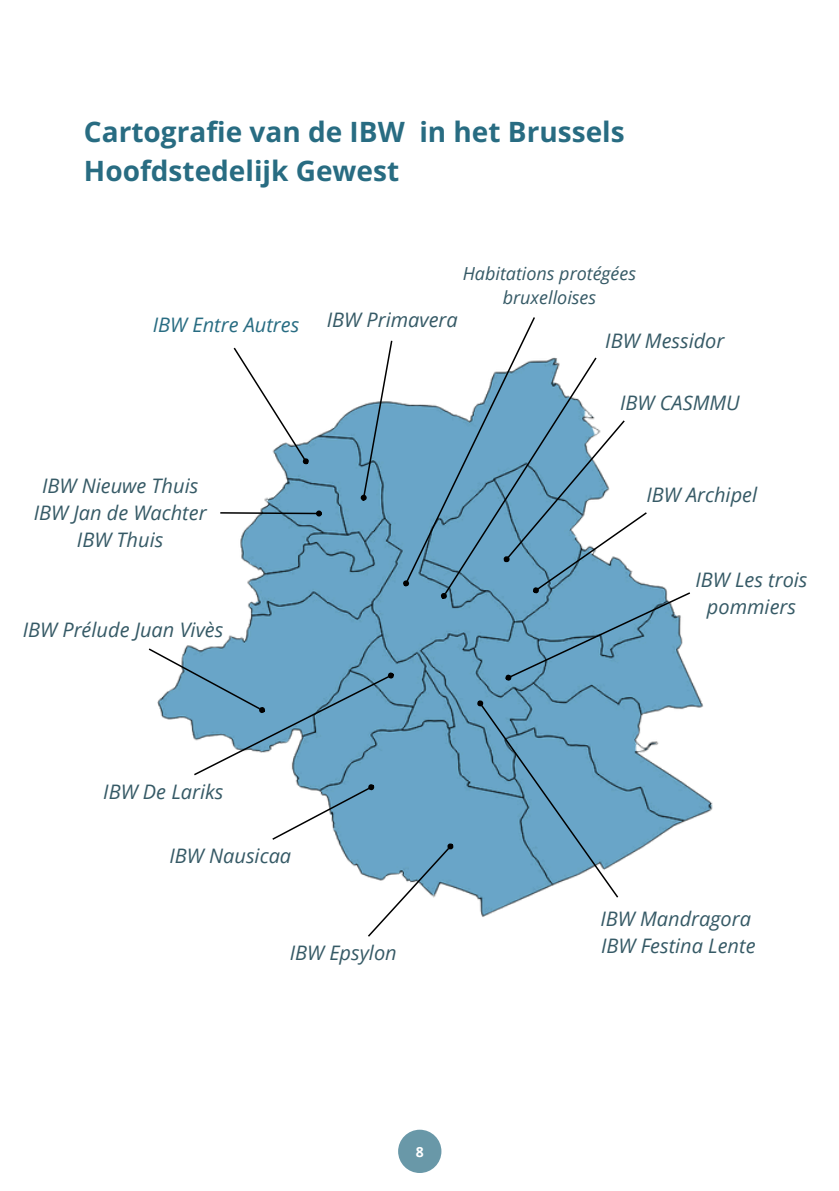
<style>
.page{position:relative;width:839px;height:1191px;background:#fff}
.page>*{position:absolute;margin:0;border:0;box-sizing:border-box;transform-origin:0 0}
.t1{font:700 28px/39px "Open Sans";color:#286c82}
.t2{font:italic 20px/27px "Open Sans";color:#365a66;text-align:center}
.t3{font:italic 20px "Open Sans";color:#286c82}
.t4{font:italic 18px/24px "Open Sans";color:#365a66;text-align:center}
.t5{font:700 14px "Open Sans";color:#fff}
</style>
<div class="page">
<div style="left:398px;top:1130px;width:43px;height:43px;background:#6998a8;border-radius:50%"></div>
<img style="left:186px;top:401px;width:527px;height:516px">
<svg style="left:361px;top:340px;width:32px;height:160px"></svg>
<div style="left:360px;top:495px;width:7px;height:6px;border:2px solid #000;border-radius:50%"></div>
<svg style="left:403px;top:317px;width:288px;height:363px"></svg>
<div style="left:505px;top:674px;width:6px;height:7px;border:2px solid #000;border-radius:2px"></div>
<svg style="left:475px;top:698px;width:144px;height:201px;background:#6fa5c4"></svg>
<svg style="left:271px;top:785px;width:184px;height:152px"></svg>
<div style="left:368px;top:784px;width:6px;height:7px;border:1px solid #000;border-radius:2px"></div>
<div style="left:387px;top:672px;width:7px;height:7px;border:1px solid #000;border-radius:2px"></div>
<svg style="left:219px;top:511px;width:103px;height:6px"></svg>
<svg style="left:232px;top:347px;width:79px;height:119px"></svg>
<svg style="left:148px;top:647px;width:245px;height:130px"></svg>
<h1 class="t1" style="left:84px;top:112px;width:542px">Cartografie van de IBW in het Brussels<br>Hoofdstedelijk Gewest</h1>
<p class="t4" style="left:462px;top:261px;width:175px">Habitations protégées bruxelloises</p>
<p class="t2" style="left:605px;top:327px;width:121px">IBW Messidor</p>
<p class="t3" style="left:153px;top:311px;width:148px">IBW Entre Autres</p>
<p class="t2" style="left:327px;top:306px;width:132px">IBW Primavera</p>
<p class="t2" style="left:34px;top:472px;width:174px">IBW Nieuwe Thuis<br>IBW Jan de Wachter<br>IBW Thuis</p>
<p class="t2" style="left:23px;top:616px;width:202px">IBW Prélude Juan Vivès</p>
<p class="t2" style="left:103px;top:777px;width:122px">IBW De Lariks</p>
<p class="t2" style="left:169px;top:842px;width:123px">IBW Nausicaa</p>
<p class="t2" style="left:290px;top:939px;width:109px">IBW Epsylon</p>
<p class="t5" style="left:416px;top:1142px;width:9px">8</p>
<p class="t2" style="left:620px;top:389px;width:121px">IBW CASMMU</p>
<p class="t2" style="left:646px;top:481px;width:112px">IBW Archipel</p>
<p class="t2" style="left:695px;top:566px;width:113px">IBW Les trois pommiers</p>
<p class="t2" style="left:600px;top:905px;width:156px;text-align:left">IBW Mandragora<br>IBW Festina Lente</p>
</div>
